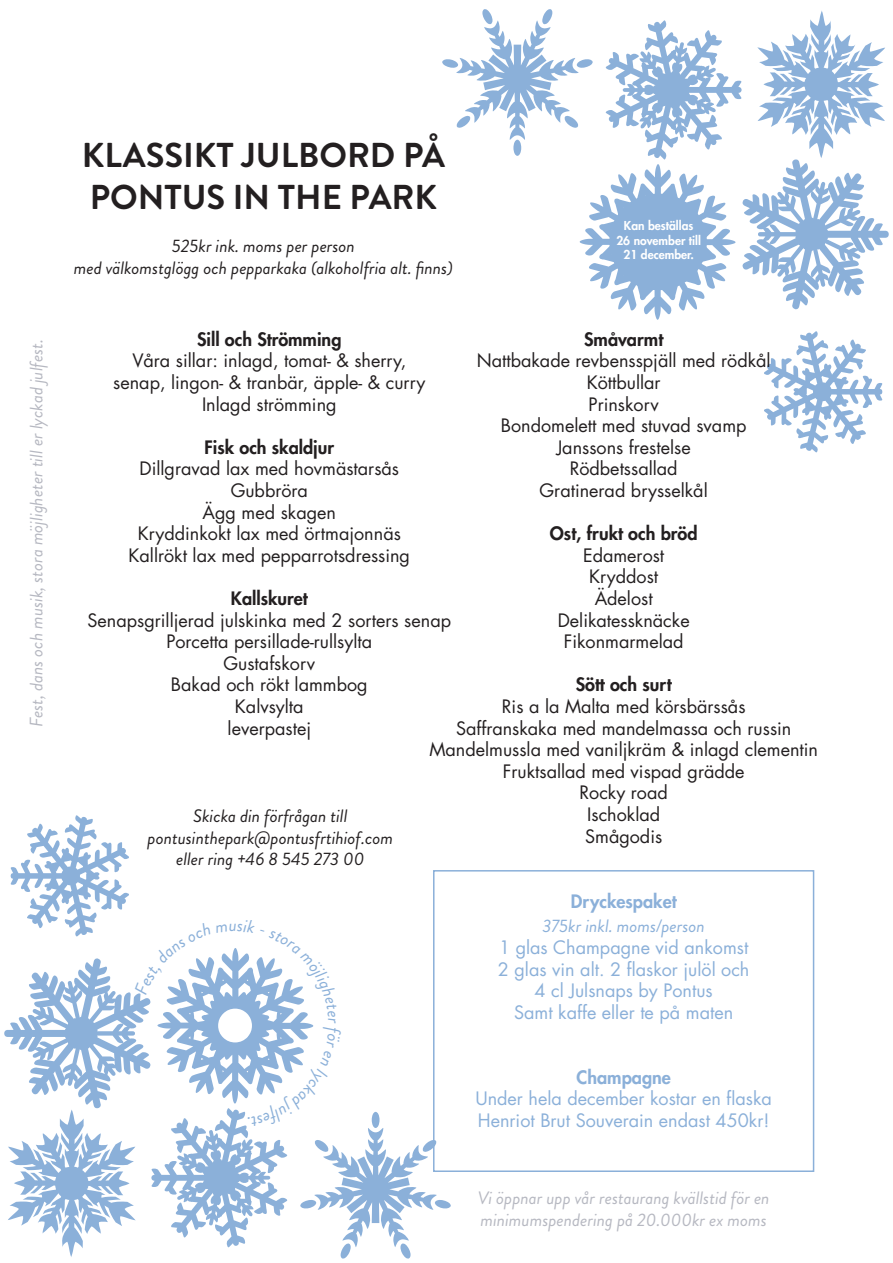
<style>
.page{position:relative;width:893px;height:1263px;background:#fff}
.page>*{position:absolute;margin:0;border:0;box-sizing:border-box;transform-origin:0 0}
.t1{font:700 34.5px/41.4px "Brandon Grotesque";color:#231f20}
.t2{font:18px/21.6px "Futura LT";color:#231f20;text-align:center}
.t3{font:18px/21.6px "Futura LT";color:#8bb0d9;text-align:center}
.t4{font:italic 18px/21.6px "Brandon Grotesque";color:#231f20;text-align:center}
.t5{font:italic 18px/21.6px "Brandon Grotesque";color:#b6b8c1}
.t6{font:800 18px "Futura LT";color:#231f20}
.t7{font:800 18px "Futura LT";color:#8bb0d9}
.t8{font:italic 18px "Brandon Grotesque";color:#8bb0d9}
.t9{font:800 12px/14.4px "Futura LT";color:#fff;text-align:center}
</style>
<div class="page">
<svg style="left:442px;top:9px;width:447px;height:311px"></svg>
<svg style="left:764px;top:331px;width:119px;height:122px"></svg>
<div style="left:610px;top:194px;width:97px;height:96px;background:#8bb0d9;border-radius:50%"></div>
<div style="left:433px;top:870px;width:381px;height:302px;border:2px solid #8bb0d9"></div>
<svg style="left:4px;top:815px;width:447px;height:444px"></svg>
<p class="t5" style="left:26px;top:727px;width:389px;rotate:-90deg">Fest, dans och musik, stora möjligheter till er lyckad julfest.</p>
<h1 class="t1" style="left:82px;top:135px;width:365px">KLASSIKT JULBORD PÅ<br>PONTUS IN THE PARK</h1>
<p class="t4" style="left:74px;top:235px;width:381px">525kr ink. moms per person<br>med välkomstglögg och pepparkaka (alkoholfria alt. finns)</p>
<p class="t9" style="left:616px;top:219px;width:86px">Kan beställas<br>26 november till<br>21 december.</p>
<p class="t6" style="left:197px;top:327px;width:146px">Sill och Strömming</p>
<p class="t2" style="left:113px;top:350px;width:314px">Våra sillar: inlagd, tomat- &amp; sherry, senap, lingon- &amp; tranbär, äpple- &amp; curry<br>Inlagd strömming</p>
<p class="t6" style="left:205px;top:435px;width:131px">Fisk och skaldjur</p>
<p class="t2" style="left:129px;top:458px;width:283px">Dillgravad lax med hovmästarsås<br>Gubbröra<br>Ägg med skagen<br>Kryddinkokt lax med örtmajonnäs<br>Kallrökt lax med pepparrotsdressing</p>
<p class="t6" style="left:231px;top:586px;width:78px">Kallskuret</p>
<p class="t2" style="left:88px;top:609px;width:365px">Senapsgrilljerad julskinka med 2 sorters senap<br>Porcetta persillade-rullsylta<br>Gustafskorv<br>Bakad och rökt lammbog<br>Kalvsylta<br>leverpastej</p>
<p class="t6" style="left:584px;top:327px;width:81px">Småvarmt</p>
<p class="t2" style="left:477px;top:350px;width:295px">Nattbakade revbensspjäll med rödkål<br>Köttbullar<br>Prinskorv<br>Bondomelett med stuvad svamp<br>Janssons frestelse<br>Rödbetssallad<br>Gratinerad brysselkål</p>
<p class="t6" style="left:550px;top:521px;width:149px">Ost, frukt och bröd</p>
<p class="t2" style="left:558px;top:544px;width:133px">Edamerost<br>Kryddost<br>Ädelost<br>Delikatessknäcke<br>Fikonmarmelad</p>
<p class="t6" style="left:576px;top:673px;width:98px">Sött och surt</p>
<p class="t2" style="left:429px;top:696px;width:390px">Ris a la Malta med körsbärssås<br>Saffranskaka med mandelmassa och russin<br>Mandelmussla med vaniljkräm &amp; inlagd clementin<br>Fruktsallad med vispad grädde<br>Rocky road<br>Ischoklad<br>Smågodis</p>
<p class="t4" style="left:148px;top:805px;width:247px">Skicka din förfrågan till pontusinthepark@pontusfrtihiof.com eller ring +46 8 545 273 00</p>
<p class="t7" style="left:571px;top:890px;width:107px">Dryckespaket</p>
<p class="t8" style="left:542px;top:914px;width:164px">375kr inkl. moms/person</p>
<p class="t3" style="left:498px;top:937px;width:253px">1 glas Champagne vid ankomst<br>2 glas vin alt. 2 flaskor julöl och<br>4 cl Julsnaps by Pontus<br>Samt kaffe eller te på maten</p>
<p class="t7" style="left:576px;top:1065px;width:96px">Champagne</p>
<p class="t3" style="left:475px;top:1088px;width:298px;text-align:left">Under hela december kostar en flaska<br>Henriot Brut Souverain endast 450kr!</p>
<p class="t5" style="left:478px;top:1188px;width:293px">Vi öppnar upp vår restaurang kvällstid för en minimumspendering på 20.000kr ex moms</p>
</div>
